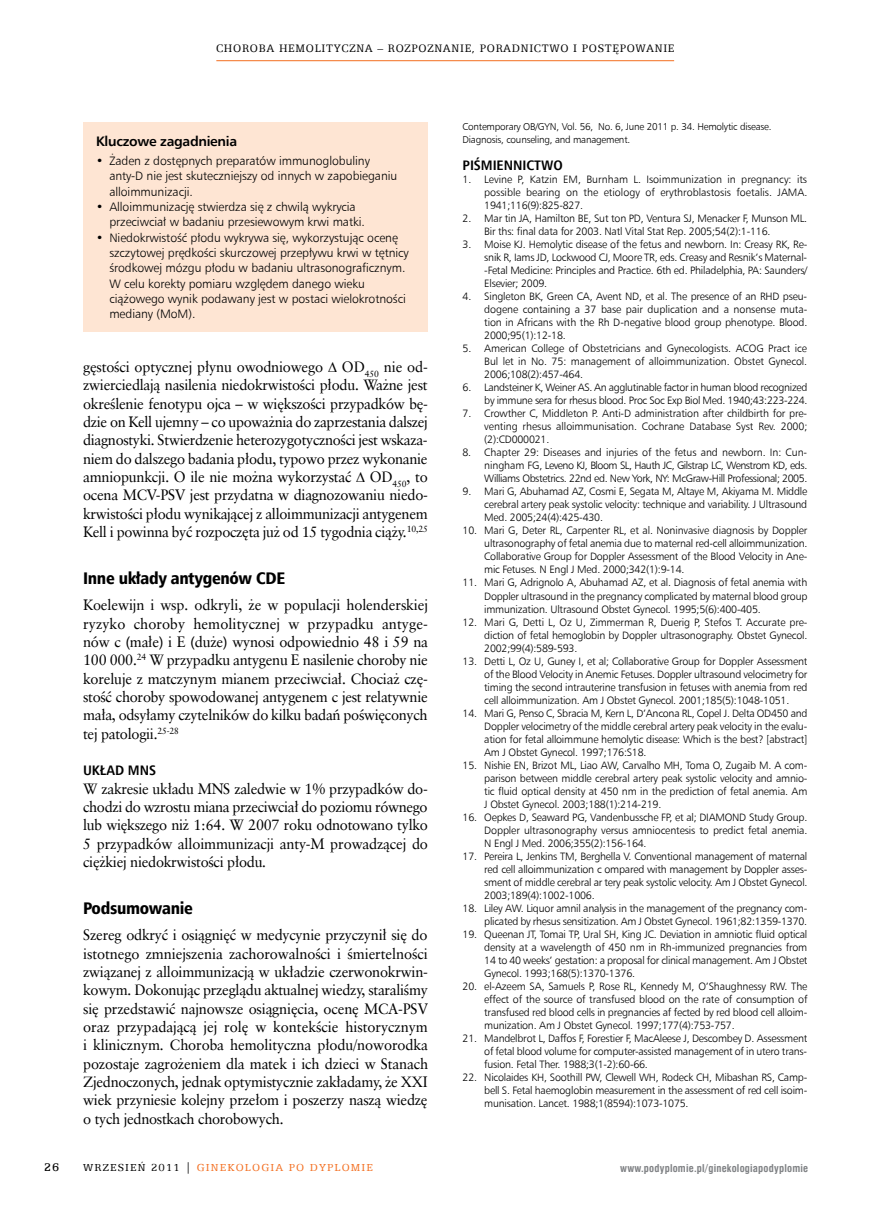
<style>
.page{position:relative;width:889px;height:1217px;background:#fff}
.page>*{position:absolute;margin:0;border:0;box-sizing:border-box;transform-origin:0 0}
.t1{font:16.8px "Humnst 777 Blk Cn EU";letter-spacing:-.02em;color:#000}
.t2{font:15px/18.3px "Class Garmnd EU";letter-spacing:-.02em;color:#000;text-align:justify}
.t3{font:700 13.8px "Humnst 777 Cn EU";letter-spacing:-.005em;color:#000;scale:1.07 1}
.t4{font:700 13.8px "Humnst 777 EU";letter-spacing:-.02em;color:#000}
.t5{font:12.45px "Egyptian 505 Md EU";color:#000}
.t6{font:12.3px/15.3px "Humnst 777 Lt EU";letter-spacing:-.005em;color:#000}
.t7{font:12.3px "Egyptian 505 EU";letter-spacing:.06em;color:#000;scale:.95 1}
.t8{font:11.4px "Egyptian 505 EU";letter-spacing:.1em;color:#f36f21}
.t9{font:10.65px/13px "Humnst 777 Lt EU";letter-spacing:-.02em;color:#000;text-align:justify}
.t10{font:700 10.5px "Swis 721 Cn EU";letter-spacing:.02em;color:#808285}
.t11{font:9.9px/13px "Humnst 777 Lt EU";letter-spacing:-.02em;color:#000}
.s1{color:#000}
</style>
<div class="page">
<hr style="left:216px;top:60px;width:458px;height:1px;background:#f36f21">
<div style="left:83px;top:122px;width:345px;height:210px;background:#fee5d3"></div>
<p class="t7" style="left:216px;top:41px;width:484px">CHOROBA HEMOLITYCZNA – ROZPOZNANIE, PORADNICTWO I POSTĘPOWANIE</p>
<p class="t4" style="left:96px;top:132px;width:143px">Kluczowe zagadnienia</p>
<p class="t6" style="left:109px;top:153px;width:289px;text-indent:-13px">• Żaden z dostępnych preparatów immunoglobuliny anty-D nie jest skuteczniejszy od innych w zapobieganiu alloimmunizacji.</p>
<p class="t6" style="left:109px;top:199px;width:257px;text-indent:-13px">• Alloimmunizację stwierdza się z chwilą wykrycia przeciwciał w badaniu przesiewowym krwi matki.</p>
<p class="t6" style="left:109px;top:229px;width:301px;text-indent:-13px">• Niedokrwistość płodu wykrywa się, wykorzystując ocenę szczytowej prędkości skurczowej przepływu krwi w tętnicy środkowej mózgu płodu w badaniu ultrasonograficznym.<br>W celu korekty pomiaru względem danego wieku ciążowego wynik podawany jest w postaci wielokrotności mediany (MoM).</p>
<p class="t2" style="left:83px;top:357px;width:346px">gęstości optycznej płynu owodniowego OD<sub>450</sub> nie od&shy;zwierciedlają nasilenia niedokrwistości płodu. Ważne jest określenie fenotypu ojca – w większości przypadków bę&shy;dzie on Kell ujemny – co upoważnia do zaprzestania dalszej diagnostyki. Stwierdzenie heterozygotyczności jest wskaza&shy;niem do dalszego badania płodu, typowo przez wykonanie amniopunkcji. O ile nie można wykorzystać OD<sub>450</sub>, to ocena MCV-PSV jest przydatna w diagnozowaniu niedo&shy;krwistości płodu wynikającej z alloimmunizacji antygenem Kell i powinna być rozpoczęta już od 15 tygodnia ciąży.<sup>10,25</sup></p>
<h1 class="t1" style="left:83px;top:567px;width:204px">Inne układy antygenów CDE</h1>
<p class="t2" style="left:83px;top:596px;width:346px">Koelewijn i wsp. odkryli, że w populacji holenderskiej ryzyko choroby hemolitycznej w przypadku antyge&shy;nów c (małe) i E (duże) wynosi odpowiednio 48 i 59 na 100 000.<sup>24</sup> W przypadku antygenu E nasilenie choroby nie koreluje z matczynym mianem przeciwciał. Chociaż czę&shy;stość choroby spowodowanej antygenem c jest relatywnie mała, odsyłamy czytelników do kilku badań poświęconych tej patologii.<sup>25-28</sup></p>
<p class="t3" style="left:83px;top:761px;width:70px">UKŁAD MNS</p>
<p class="t2" style="left:83px;top:779px;width:346px">W zakresie układu MNS zaledwie w 1% przypadków do&shy;chodzi do wzrostu miana przeciwciał do poziomu równego lub większego niż 1:64. W 2007 roku odnotowano tylko 5 przypadków alloimmunizacji anty-M prowadzącej do ciężkiej niedokrwistości płodu.</p>
<h1 class="t1" style="left:83px;top:897px;width:111px">Podsumowanie</h1>
<p class="t2" style="left:83px;top:925px;width:346px">Szereg odkryć i osiągnięć w medycynie przyczynił się do istotnego zmniejszenia zachorowalności i śmiertelności związanej z alloimmunizacją w układzie czerwonokrwin&shy;kowym. Dokonując przeglądu aktualnej wiedzy, staraliśmy się przedstawić najnowsze osiągnięcia, ocenę MCA-PSV oraz przypadającą jej rolę w kontekście historycznym i klinicznym. Choroba hemolityczna płodu/noworodka pozostaje zagrożeniem dla matek i ich dzieci w Stanach Zjednoczonych, jednak optymistycznie zakładamy, że XXI wiek przyniesie kolejny przełom i poszerzy naszą wiedzę o tych jednostkach chorobowych.</p>
<p class="t5" style="left:44px;top:1159px;width:17px">26</p>
<p class="t8" style="left:83px;top:1160px;width:291px"><span class="s1">WRZESIEŃ 2011 |</span> GINEKOLOGIA PO DYPLOMIE</p>
<p class="t11" style="left:462px;top:119px;width:310px">Contemporary OB/GYN, Vol. 56, No. 6, June 2011 p. 34. Hemolytic disease.<br>Diagnosis, counseling, and management.</p>
<p class="t3" style="left:462px;top:157px;width:95px">PIŚMIENNICTWO</p>
<p class="t9" style="left:484px;top:173px;width:325px;text-indent:-22px">1. Levine P, Katzin EM, Burnham L. Isoimmunization in pregnancy: its possible bearing on the etiology of erythroblastosis foetalis. JAMA.<br>1941;116(9):825-827.</p>
<p class="t9" style="left:484px;top:212px;width:324px;text-indent:-22px">2. Mar tin JA, Hamilton BE, Sut ton PD, Ventura SJ, Menacker F, Munson ML.<br>Bir ths: final data for 2003. Natl Vital Stat Rep. 2005;54(2):1-116.</p>
<p class="t9" style="left:484px;top:238px;width:324px;text-indent:-22px">3. Moise KJ. Hemolytic disease of the fetus and newborn. In: Creasy RK, Re&shy;snik R, Iams JD, Lockwood CJ, Moore TR, eds. Creasy and Resnik’s Maternal--Fetal Medicine: Principles and Practice. 6th ed. Philadelphia, PA: Saunders/ Elsevier; 2009.</p>
<p class="t9" style="left:484px;top:290px;width:325px;text-indent:-22px">4. Singleton BK, Green CA, Avent ND, et al. The presence of an RHD pseu&shy;dogene containing a 37 base pair duplication and a nonsense muta&shy;tion in Africans with the Rh D-negative blood group phenotype. Blood.<br>2000;95(1):12-18.</p>
<p class="t9" style="left:484px;top:342px;width:324px;text-indent:-22px">5. American College of Obstetricians and Gynecologists. ACOG Pract ice Bul let in No. 75: management of alloimmunization. Obstet Gynecol.<br>2006;108(2):457-464.</p>
<p class="t9" style="left:462px;top:381px;width:346px;text-align:right">6. Landsteiner K, Weiner AS. An agglutinable factor in human blood recognized by immune sera for rhesus blood. Proc Soc Exp Biol Med. 1940;43:223-224.</p>
<p class="t9" style="left:484px;top:407px;width:325px;text-indent:-22px">7. Crowther C, Middleton P. Anti-D administration after childbirth for pre&shy;venting rhesus alloimmunisation. Cochrane Database Syst Rev. 2000; (2):CD000021.</p>
<p class="t9" style="left:484px;top:446px;width:324px;text-indent:-22px">8. Chapter 29: Diseases and injuries of the fetus and newborn. In: Cun&shy;ningham FG, Leveno KJ, Bloom SL, Hauth JC, Gilstrap LC, Wenstrom KD, eds.<br>Williams Obstetrics. 22nd ed. New York, NY: McGraw-Hill Professional; 2005.</p>
<p class="t9" style="left:484px;top:485px;width:324px;text-indent:-22px">9. Mari G, Abuhamad AZ, Cosmi E, Segata M, Altaye M, Akiyama M. Middle cerebral artery peak systolic velocity: technique and variability. J Ultrasound Med. 2005;24(4):425-430.</p>
<p class="t9" style="left:484px;top:524px;width:325px;text-indent:-22px">10. Mari G, Deter RL, Carpenter RL, et al. Noninvasive diagnosis by Doppler ultrasonography of fetal anemia due to maternal red-cell alloimmunization.<br>Collaborative Group for Doppler Assessment of the Blood Velocity in Ane&shy;mic Fetuses. N Engl J Med. 2000;342(1):9-14.</p>
<p class="t9" style="left:484px;top:576px;width:325px;text-indent:-22px">11. Mari G, Adrignolo A, Abuhamad AZ, et al. Diagnosis of fetal anemia with Doppler ultrasound in the pregnancy complicated by maternal blood group immunization. Ultrasound Obstet Gynecol. 1995;5(6):400-405.</p>
<p class="t9" style="left:484px;top:615px;width:325px;text-indent:-22px">12. Mari G, Detti L, Oz U, Zimmerman R, Duerig P, Stefos T. Accurate pre&shy;diction of fetal hemoglobin by Doppler ultrasonography. Obstet Gynecol.<br>2002;99(4):589-593.</p>
<p class="t9" style="left:484px;top:654px;width:325px;text-indent:-22px">13. Detti L, Oz U, Guney I, et al; Collaborative Group for Doppler Assessment of the Blood Velocity in Anemic Fetuses. Doppler ultrasound velocimetry for timing the second intrauterine transfusion in fetuses with anemia from red cell alloimmunization. Am J Obstet Gynecol. 2001;185(5):1048-1051.</p>
<p class="t9" style="left:484px;top:706px;width:325px;text-indent:-22px">14. Mari G, Penso C, Sbracia M, Kern L, D’Ancona RL, Copel J. Delta OD450 and Doppler velocimetry of the middle cerebral artery peak velocity in the evalu&shy;ation for fetal alloimmune hemolytic disease: Which is the best? [abstract] Am J Obstet Gynecol. 1997;176:S18.</p>
<p class="t9" style="left:484px;top:758px;width:325px;text-indent:-22px">15. Nishie EN, Brizot ML, Liao AW, Carvalho MH, Toma O, Zugaib M. A com&shy;parison between middle cerebral artery peak systolic velocity and amnio&shy;tic fluid optical density at 450 nm in the prediction of fetal anemia. Am J Obstet Gynecol. 2003;188(1):214-219.</p>
<p class="t9" style="left:484px;top:810px;width:325px;text-indent:-22px">16. Oepkes D, Seaward PG, Vandenbussche FP, et al; DIAMOND Study Group.<br>Doppler ultrasonography versus amniocentesis to predict fetal anemia.<br>N Engl J Med. 2006;355(2):156-164.</p>
<p class="t9" style="left:484px;top:849px;width:325px;text-indent:-22px">17. Pereira L, Jenkins TM, Berghella V. Conventional management of maternal red cell alloimmunization c ompared with management by Doppler asses&shy;sment of middle cerebral ar tery peak systolic velocity. Am J Obstet Gynecol.<br>2003;189(4):1002-1006.</p>
<p class="t9" style="left:462px;top:901px;width:346px;text-align:right">18. Liley AW. Liquor amnil analysis in the management of the pregnancy com&shy;plicated by rhesus sensitization. Am J Obstet Gynecol. 1961;82:1359-1370.</p>
<p class="t9" style="left:484px;top:927px;width:325px;text-indent:-22px">19. Queenan JT, Tomai TP, Ural SH, King JC. Deviation in amniotic fluid optical density at a wavelength of 450 nm in Rh-immunized pregnancies from 14 to 40 weeks’ gestation: a proposal for clinical management. Am J Obstet Gynecol. 1993;168(5):1370-1376.</p>
<p class="t9" style="left:484px;top:979px;width:325px;text-indent:-22px">20. el-Azeem SA, Samuels P, Rose RL, Kennedy M, O’Shaughnessy RW. The effect of the source of transfused blood on the rate of consumption of transfused red blood cells in pregnancies af fected by red blood cell alloim&shy;munization. Am J Obstet Gynecol. 1997;177(4):753-757.</p>
<p class="t9" style="left:484px;top:1031px;width:324px;text-indent:-22px">21. Mandelbrot L, Daffos F, Forestier F, MacAleese J, Descombey D. Assessment of fetal blood volume for computer-assisted management of in utero trans&shy;fusion. Fetal Ther. 1988;3(1-2):60-66.</p>
<p class="t9" style="left:484px;top:1070px;width:324px;text-indent:-22px">22. Nicolaides KH, Soothill PW, Clewell WH, Rodeck CH, Mibashan RS, Camp&shy;bell S. Fetal haemoglobin measurement in the assessment of red cell isoim&shy;munisation. Lancet. 1988;1(8594):1073-1075.</p>
<p class="t10" style="left:620px;top:1161px;width:189px">www.podyplomie.pl/ginekologiapodyplomie</p>
</div>
